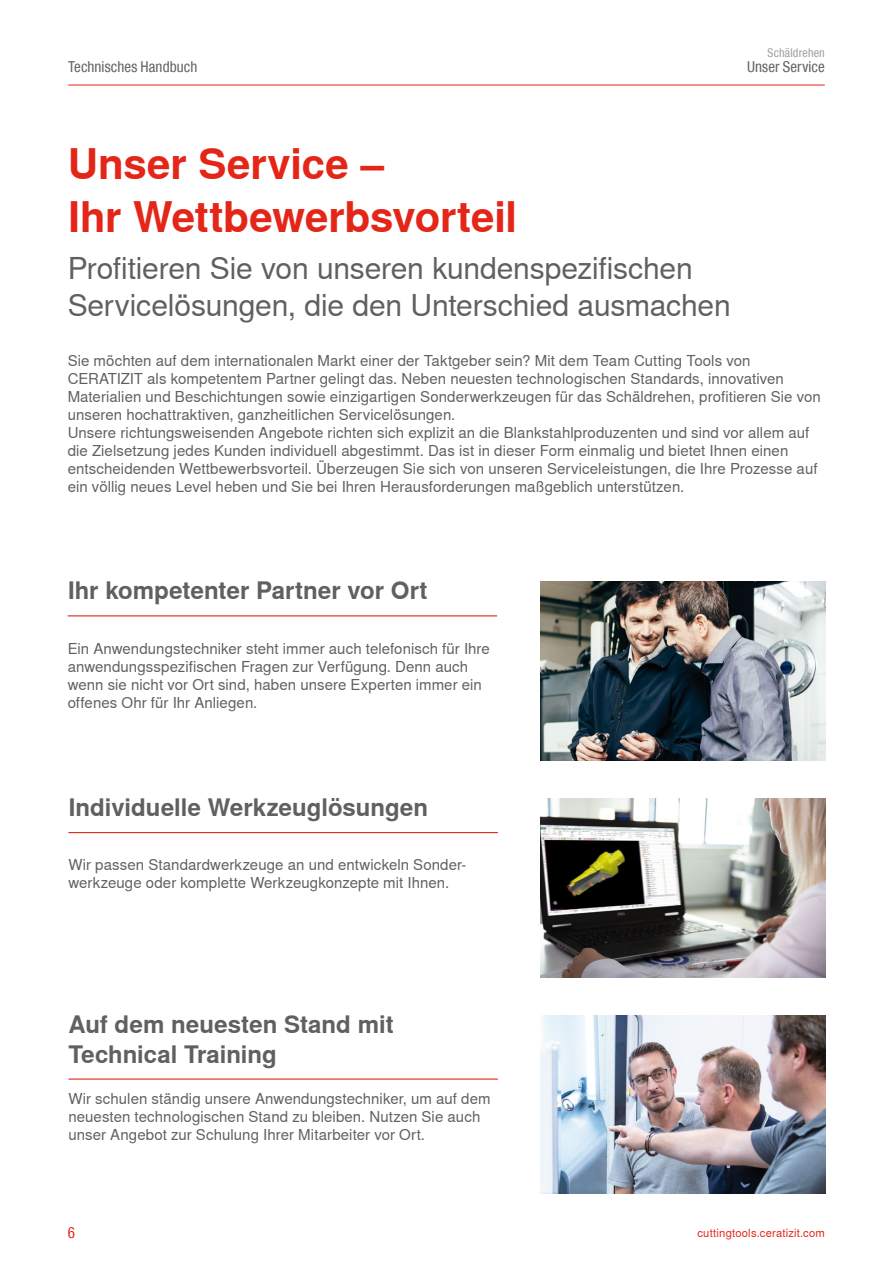
<style>
.page{position:relative;width:893px;height:1263px;background:#fff}
.page>*{position:absolute;margin:0;border:0;box-sizing:border-box;transform-origin:0 0}
.t1{font:700 42px/52.5px "Nimbus Sans WNT Global";letter-spacing:-.005em;color:#e42618}
.t2{font:30px/37.5px "Nimbus Sans WNT Global";letter-spacing:-.005em;color:#5f6062}
.t3{font:700 24px/30px "Nimbus Sans WNT Global";color:#5f6062}
.t4{font:15px/18px "Nimbus Sans WNT Global";letter-spacing:.005em;color:#5f6062}
.t5{font:15px "Nimbus Sans WNT Global Cond";letter-spacing:.01em;color:#5f6062}
.t6{font:15px "Nimbus Sans WNT Global Cond";color:#e42618}
.t7{font:12px "Nimbus Sans WNT Global Cond";letter-spacing:.015em;color:#9c9e9f}
.t8{font:11.25px "Nimbus Sans WNT Global";letter-spacing:.015em;color:#e42618}
</style>
<div class="page">
<hr style="left:68px;top:85px;width:757px;height:1px;background:#e42618">
<img style="left:540px;top:582px;width:285px;height:178px">
<img style="left:540px;top:798px;width:285px;height:179px">
<img style="left:540px;top:1015px;width:285px;height:179px">
<hr style="left:68px;top:615px;width:429px;height:1px;background:#e42618">
<hr style="left:68px;top:1078px;width:430px;height:1px;background:#e42618">
<hr style="left:68px;top:832px;width:430px;height:1px;background:#e42618">
<p class="t7" style="left:767px;top:46px;width:59px">Schäldrehen</p>
<p class="t5" style="left:68px;top:58px;width:131px">Technisches Handbuch</p>
<p class="t5" style="left:747px;top:58px;width:79px">Unser Service</p>
<h1 class="t1" style="left:68px;top:138px;width:451px">Unser Service –<br>Ihr Wettbewerbsvorteil</h1>
<h2 class="t2" style="left:68px;top:250px;width:665px">Profitieren Sie von unseren kundenspezifischen<br>Servicelösungen, die den Unterschied ausmachen</h2>
<p class="t4" style="left:68px;top:352px;width:755px">Sie möchten auf dem internationalen Markt einer der Taktgeber sein? Mit dem Team Cutting Tools von CERATIZIT als kompetentem Partner gelingt das. Neben neuesten technologischen Standards, innovativen Materialien und Beschichtungen sowie einzigartigen Sonderwerkzeugen für das Schäldrehen, profitieren Sie von unseren hochattraktiven, ganzheitlichen Servicelösungen.<br>Unsere richtungsweisenden Angebote richten sich explizit an die Blankstahlproduzenten und sind vor allem auf die Zielsetzung jedes Kunden individuell abgestimmt. Das ist in dieser Form einmalig und bietet Ihnen einen entscheidenden Wettbewerbsvorteil. Überzeugen Sie sich von unseren Serviceleistungen, die Ihre Prozesse auf ein völlig neues Level heben und Sie bei Ihren Herausforderungen maßgeblich unterstützen.</p>
<h3 class="t3" style="left:68px;top:576px;width:361px">Ihr kompetenter Partner vor Ort</h3>
<p class="t4" style="left:68px;top:640px;width:424px">Ein Anwendungstechniker steht immer auch telefonisch für Ihre anwendungsspezifischen Fragen zur Verfügung. Denn auch wenn sie nicht vor Ort sind, haben unsere Experten immer ein offenes Ohr für Ihr Anliegen.</p>
<h3 class="t3" style="left:68px;top:793px;width:361px">Individuelle Werkzeuglösungen</h3>
<p class="t4" style="left:68px;top:856px;width:398px">Wir passen Standardwerkzeuge an und entwickeln Sonder&shy;werkzeuge oder komplette Werkzeugkonzepte mit Ihnen.</p>
<h3 class="t3" style="left:68px;top:1009px;width:327px">Auf dem neuesten Stand mit<br>Technical Training</h3>
<p class="t4" style="left:68px;top:1090px;width:424px">Wir schulen ständig unsere Anwendungstechniker, um auf dem neuesten technologischen Stand zu bleiben. Nutzen Sie auch unser Angebot zur Schulung Ihrer Mitarbeiter vor Ort.</p>
<p class="t6" style="left:68px;top:1223px;width:9px">6</p>
<p class="t8" style="left:697px;top:1227px;width:129px">cuttingtools.ceratizit.com</p>
</div>
